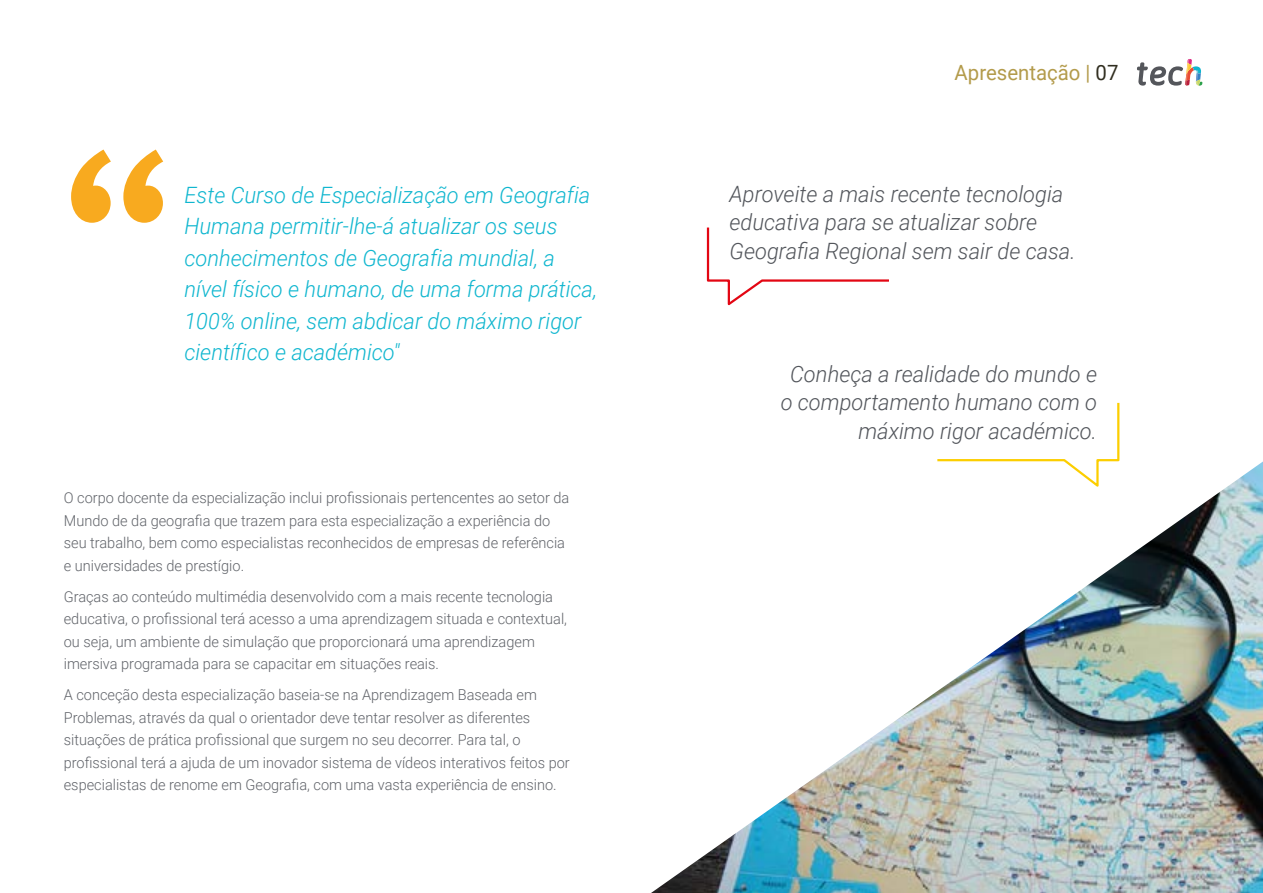
<style>
.page{position:relative;width:1263px;height:893px;background:#fff}
.page>*{position:absolute;margin:0;border:0;box-sizing:border-box;transform-origin:0 0}
.t1{font:italic 300 22.5px/31.5px "Roboto";color:#0fb6cf}
.t2{font:italic 300 22.5px/28.5px "Roboto";color:#52555b}
.t3{font:21px "Roboto";color:#b39b4b}
.t4{font:300 15px/22.5px "Roboto";color:#61646a}
.s1{color:#312e20}
</style>
<div class="page">
<svg style="left:71px;top:150px;width:92px;height:73px"></svg>
<svg style="left:706px;top:227px;width:183px;height:79px"></svg>
<img style="left:651px;top:461px;width:612px;height:432px">
<svg style="left:1137px;top:59px;width:65px;height:27px"></svg>
<svg style="left:935px;top:402px;width:185px;height:88px"></svg>
<h2 class="t3" style="left:955px;top:57px;width:165px">Apresentação | <span class="s1">07</span></h2>
<h1 class="t1" style="left:184px;top:178px;width:414px">Este Curso de Especialização em Geografia Humana permitir-lhe-á atualizar os seus conhecimentos de Geografia mundial, a nível físico e humano, de uma forma prática, 100% online, sem abdicar do máximo rigor científico e académico"</h1>
<h1 class="t2" style="left:729px;top:179px;width:348px">Aproveite a mais recente tecnologia educativa para se atualizar sobre<br>Geografia Regional sem sair de casa.</h1>
<h1 class="t2" style="left:781px;top:358px;width:318px;text-align:right">Conheça a realidade do mundo e o comportamento humano com o máximo rigor académico.</h1>
<p class="t4" style="left:64px;top:486px;width:507px">O corpo docente da especialização inclui profissionais pertencentes ao setor da Mundo de da geografia que trazem para esta especialização a experiência do seu trabalho, bem como especialistas reconhecidos de empresas de referência e universidades de prestígio.</p>
<p class="t4" style="left:64px;top:584px;width:505px">Graças ao conteúdo multimédia desenvolvido com a mais recente tecnologia educativa, o profissional terá acesso a uma aprendizagem situada e contextual, ou seja, um ambiente de simulação que proporcionará uma aprendizagem imersiva programada para se capacitar em situações reais.</p>
<p class="t4" style="left:64px;top:683px;width:507px">A conceção desta especialização baseia-se na Aprendizagem Baseada em Problemas, através da qual o orientador deve tentar resolver as diferentes situações de prática profissional que surgem no seu decorrer. Para tal, o profissional terá a ajuda de um inovador sistema de vídeos interativos feitos por especialistas de renome em Geografia, com uma vasta experiência de ensino.</p>
</div>
